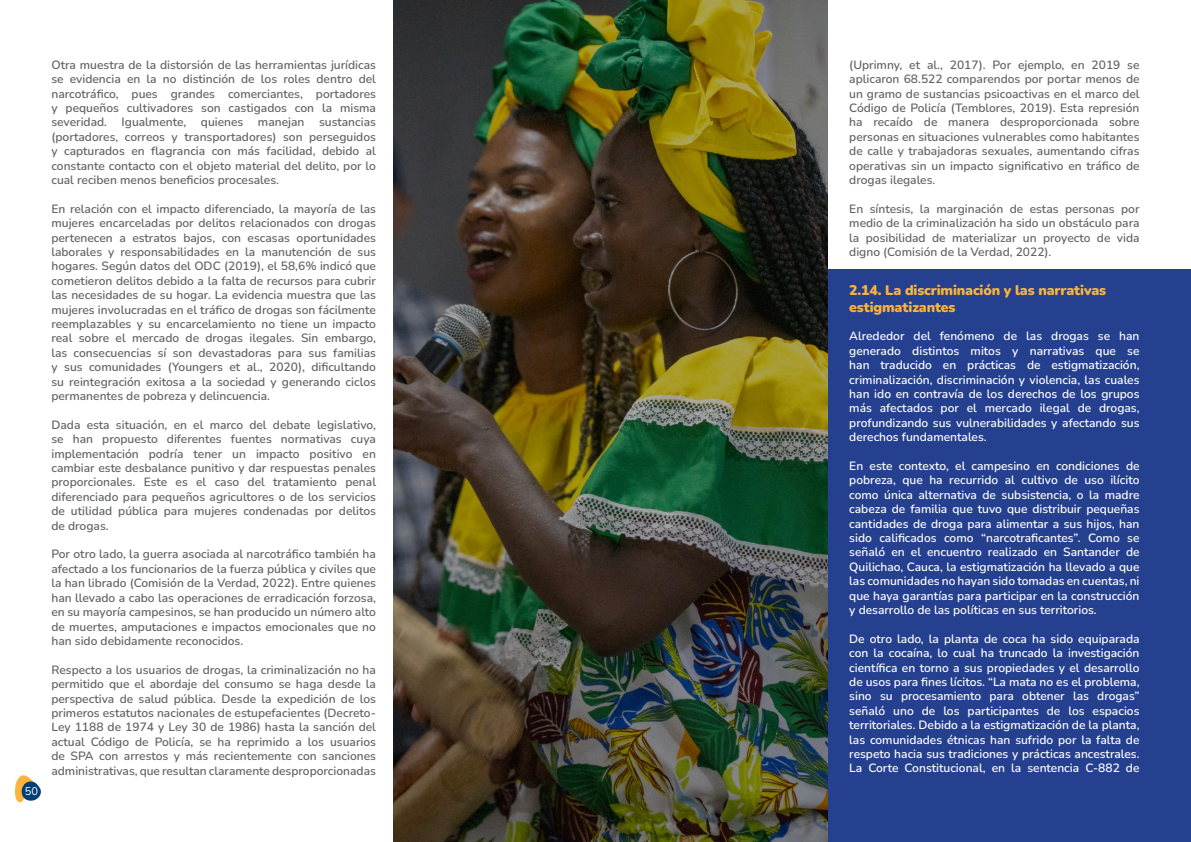
<style>
.page{position:relative;width:1191px;height:842px;background:#fff}
.page>*{position:absolute;margin:0;border:0;box-sizing:border-box;transform-origin:0 0}
.t1{font:900 14px/16.8px "Nunito";letter-spacing:-.01em;color:#fcb43b}
.t2{font:600 12px/14.4px "Nunito";color:#636466;text-align:justify}
.t3{font:600 12px/14.4px "Nunito";color:#fff;text-align:justify}
.t4{font:11px "Nunito";color:#fff}
</style>
<div class="page">
<svg style="left:15px;top:775px;width:26px;height:27px"></svg>
<div style="left:796px;top:269px;width:395px;height:573px;background:#25408f"></div>
<img style="left:393px;top:0;width:434px;height:842px">
<p class="t4" style="left:25px;top:784px;width:15px">50</p>
<p class="t2" style="left:51px;top:57px;width:326px">Otra muestra de la distorsión de las herramientas jurídicas se evidencia en la no distinción de los roles dentro del narcotráfico, pues grandes comerciantes, portadores y pequeños cultivadores son castigados con la misma severidad. Igualmente, quienes manejan sustancias (portadores, correos y transportadores) son perseguidos y capturados en flagrancia con más facilidad, debido al constante contacto con el objeto material del delito, por lo cual reciben menos beneficios procesales.</p>
<p class="t2" style="left:51px;top:201px;width:326px">En relación con el impacto diferenciado, la mayoría de las mujeres encarceladas por delitos relacionados con drogas pertenecen a estratos bajos, con escasas oportunidades laborales y responsabilidades en la manutención de sus hogares. Según datos del ODC (2019), el 58,6% indicó que cometieron delitos debido a la falta de recursos para cubrir las necesidades de su hogar. La evidencia muestra que las mujeres involucradas en el tráfico de drogas son fácilmente reemplazables y su encarcelamiento no tiene un impacto real sobre el mercado de drogas ilegales. Sin embargo, las consecuencias sí son devastadoras para sus familias y sus comunidades (Youngers et al., 2020), dificultando su reintegración exitosa a la sociedad y generando ciclos permanentes de pobreza y delincuencia.</p>
<p class="t2" style="left:51px;top:417px;width:326px">Dada esta situación, en el marco del debate legislativo, se han propuesto diferentes fuentes normativas cuya implementación podría tener un impacto positivo en cambiar este desbalance punitivo y dar respuestas penales proporcionales. Este es el caso del tratamiento penal diferenciado para pequeños agricultores o de los servicios de utilidad pública para mujeres condenadas por delitos de drogas.</p>
<p class="t2" style="left:51px;top:547px;width:326px">Por otro lado, la guerra asociada al narcotráfico también ha afectado a los funcionarios de la fuerza pública y civiles que la han librado (Comisión de la Verdad, 2022). Entre quienes han llevado a cabo las operaciones de erradicación forzosa, en su mayoría campesinos, se han producido un número alto de muertes, amputaciones e impactos emocionales que no han sido debidamente reconocidos.</p>
<p class="t2" style="left:51px;top:662px;width:326px">Respecto a los usuarios de drogas, la criminalización no ha permitido que el abordaje del consumo se haga desde la perspectiva de salud pública. Desde la expedición de los primeros estatutos nacionales de estupefacientes (Decreto-Ley 1188 de 1974 y Ley 30 de 1986) hasta la sanción del actual Código de Policía, se ha reprimido a los usuarios de SPA con arrestos y más recientemente con sanciones administrativas, que resultan claramente desproporcionadas</p>
<p class="t2" style="left:849px;top:57px;width:292px">(Uprimny, et al., 2017). Por ejemplo, en 2019 se aplicaron 68.522 comparendos por portar menos de un gramo de sustancias psicoactivas en el marco del Código de Policía (Temblores, 2019). Esta represión ha recaído de manera desproporcionada sobre personas en situaciones vulnerables como habitantes de calle y trabajadoras sexuales, aumentando cifras operativas sin un impacto significativo en tráfico de drogas ilegales.</p>
<p class="t2" style="left:849px;top:201px;width:292px">En síntesis, la marginación de estas personas por medio de la criminalización ha sido un obstáculo para la posibilidad de materializar un proyecto de vida digno (Comisión de la Verdad, 2022).</p>
<p class="t1" style="left:849px;top:281px;width:258px">2.14. La discriminación y las narrativas estigmatizantes</p>
<p class="t3" style="left:849px;top:329px;width:292px">Alrededor del fenómeno de las drogas se han generado distintos mitos y narrativas que se han traducido en prácticas de estigmatización, criminalización, discriminación y violencia, las cuales han ido en contravía de los derechos de los grupos más afectados por el mercado ilegal de drogas, profundizando sus vulnerabilidades y afectando sus derechos fundamentales.</p>
<p class="t3" style="left:849px;top:458px;width:292px">En este contexto, el campesino en condiciones de pobreza, que ha recurrido al cultivo de uso ilícito como única alternativa de subsistencia, o la madre cabeza de familia que tuvo que distribuir pequeñas cantidades de droga para alimentar a sus hijos, han sido calificados como “narcotraficantes”. Como se señaló en el encuentro realizado en Santander de Quilichao, Cauca, la estigmatización ha llevado a que las comunidades no hayan sido tomadas en cuentas, ni que haya garantías para participar en la construcción y desarrollo de las políticas en sus territorios.</p>
<p class="t3" style="left:849px;top:631px;width:292px">De otro lado, la planta de coca ha sido equiparada con la cocaína, lo cual ha truncado la investigación científica en torno a sus propiedades y el desarrollo de usos para fines lícitos. “La mata no es el problema, sino su procesamiento para obtener las drogas” señaló uno de los participantes de los espacios territoriales. Debido a la estigmatización de la planta, las comunidades étnicas han sufrido por la falta de respeto hacia sus tradiciones y prácticas ancestrales.<br>La Corte Constitucional, en la sentencia C-882 de</p>
</div>
